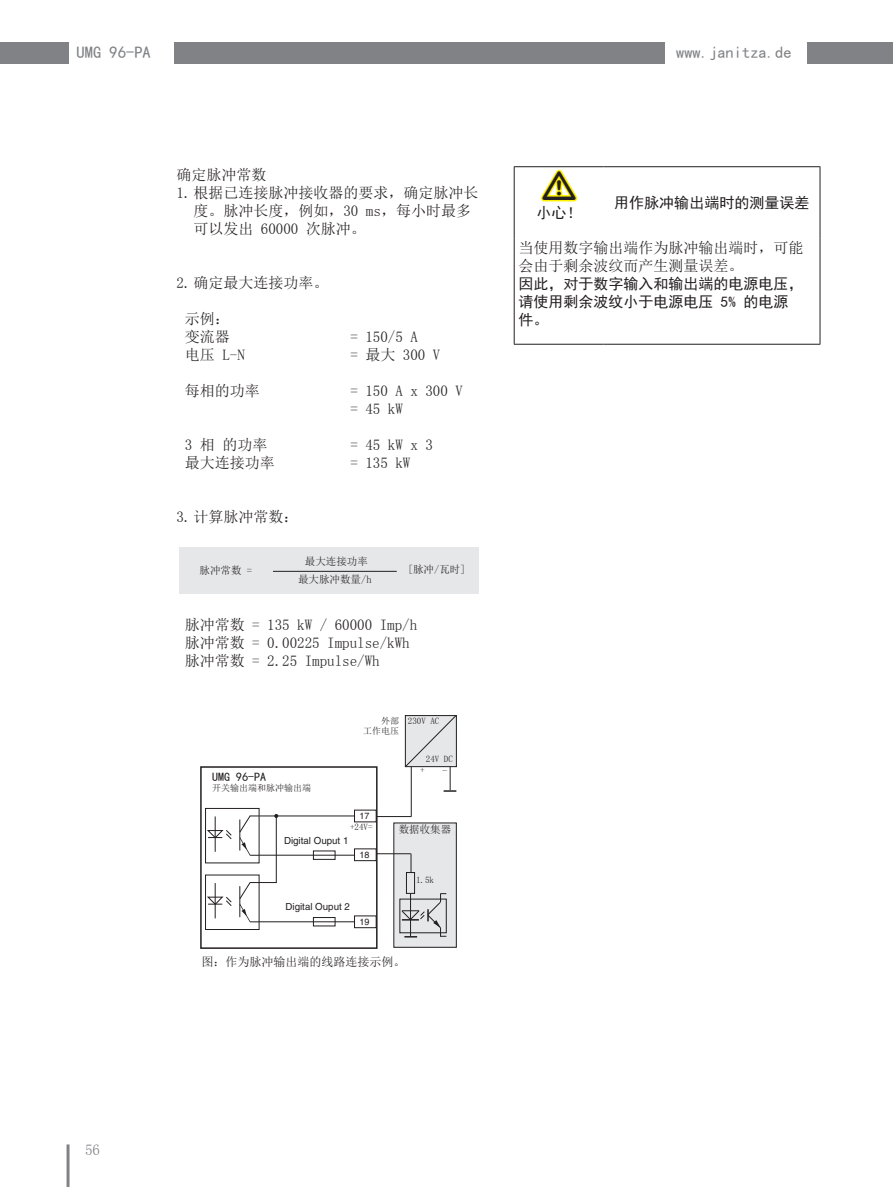
<style>
.page{position:relative;width:893px;height:1187px;background:#fff}
.page>*{position:absolute;margin:0;border:0;box-sizing:border-box;transform-origin:0 0}
.t1{font:16.5px "Sim Hei";color:#808285}
.Fliesstext_10pt_roma{font:15px "Sim Sun";color:#231f20}
._10_linksbündig{font:15px/18px "Sim Sun";color:#231f20}
._10_linksbündig-2{font:15px/18px "Sim Hei";color:#231f20}
.Warnhinweis_Gefahren{font:15px "Sim Hei";color:#231f20}
.Signalwort{font:15px "Sim Hei";color:#231f20}
.t2{font:15px "Sim Sun";color:#808285}
.Abbildungsunterschri{font:12px "Sim Sun";color:#231f20}
._8pt-Sub_Headline{font:12px "Sim Hei";color:#231f20}
._7_Bild-Texte_zentr{font:10.5px "Sim Sun";color:#231f20}
._7_Bild-Texte_rechts{font:10.5px "Sim Sun";color:#231f20}
.t3{font:9.75px "Helvetica";color:#231f20}
.Abbildungstext_6pt{font:9px "Sim Sun";color:#231f20}
._6_Bild-Texte-R{font:9px "Sim Sun";color:#231f20}
._6_Bild-Texte-L{font:9px "Sim Sun";color:#231f20}
.t4{font:9px "Helvetica";color:#231f20}
</style>
<div class="page">
<div style="left:0;top:43px;width:68px;height:21px;background:#808285"></div>
<hr style="left:67px;top:1144px;width:3px;height:42px;background:#808285">
<div style="left:174px;top:43px;width:490px;height:21px;background:#808285"></div>
<div style="left:808px;top:43px;width:85px;height:21px;background:#808285"></div>
<div style="left:179px;top:547px;width:300px;height:46px;background:#e6e7e9"></div>
<hr style="left:273px;top:571px;width:124px;height:1px;background:#231f20">
<div style="left:394px;top:822px;width:62px;height:125px;background:#e6e7e9"></div>
<div style="left:393px;top:822px;width:64px;height:125px;border:1px solid #231f20"></div>
<svg style="left:405px;top:715px;width:52px;height:76px"></svg>
<hr style="left:411px;top:766px;width:1px;height:50px;background:#231f20">
<hr style="left:377px;top:816px;width:34px;height:1px;background:#231f20">
<svg style="left:411px;top:853px;width:1px;height:19px"></svg>
<svg style="left:401px;top:893px;width:45px;height:44px"></svg>
<div style="left:406px;top:872px;width:9px;height:21px;border:1px solid #231f20"></div>
<hr style="left:377px;top:853px;width:34px;height:1px;background:#231f20">
<div style="left:200px;top:766px;width:178px;height:182px;border:2px solid #231f20"></div>
<div style="left:354px;top:809px;width:23px;height:13px;border:1px solid #231f20"></div>
<div style="left:354px;top:915px;width:23px;height:13px;border:1px solid #231f20"></div>
<div style="left:354px;top:848px;width:23px;height:13px;border:1px solid #231f20"></div>
<div style="left:205px;top:808px;width:54px;height:55px;border:1px solid #231f20"></div>
<hr style="left:215px;top:816px;width:1px;height:35px;background:#231f20">
<hr style="left:259px;top:854px;width:95px;height:1px;background:#231f20">
<hr style="left:259px;top:921px;width:95px;height:1px;background:#231f20">
<div style="left:205px;top:874px;width:54px;height:55px;border:1px solid #231f20"></div>
<hr style="left:215px;top:883px;width:1px;height:35px;background:#231f20">
<hr style="left:259px;top:815px;width:95px;height:1px;background:#231f20">
<hr style="left:276px;top:815px;width:1px;height:68px;background:#231f20">
<div style="left:313px;top:917px;width:22px;height:9px;border:1px solid #231f20"></div>
<svg style="left:207px;top:829px;width:25px;height:10px"></svg>
<svg style="left:207px;top:896px;width:25px;height:10px"></svg>
<svg style="left:239px;top:814px;width:20px;height:41px"></svg>
<hr style="left:239px;top:819px;width:1px;height:31px;background:#231f20">
<svg style="left:239px;top:881px;width:37px;height:41px"></svg>
<hr style="left:239px;top:886px;width:1px;height:31px;background:#231f20">
<svg style="left:515px;top:167px;width:305px;height:177px"></svg>
<hr style="left:514px;top:166px;width:90px;height:1px;background:#231f20">
<hr style="left:514px;top:167px;width:1px;height:71px;background:#231f20">
<hr style="left:604px;top:166px;width:216px;height:1px;background:#231f20">
<hr style="left:820px;top:167px;width:1px;height:71px;background:#231f20">
<hr style="left:514px;top:238px;width:1px;height:106px;background:#231f20">
<hr style="left:820px;top:238px;width:1px;height:106px;background:#231f20">
<hr style="left:514px;top:344px;width:90px;height:1px;background:#231f20">
<hr style="left:604px;top:344px;width:216px;height:1px;background:#231f20">
<svg style="left:539px;top:167px;width:40px;height:36px"></svg>
<p class="t1" style="left:77px;top:44px;width:76px">UMG 96-PA</p>
<p class="t1" style="left:676px;top:44px;width:117px">www.janitza.de</p>
<p class="t2" style="left:85px;top:1142px;width:16px">56</p>
<p class="Fliesstext_10pt_roma" style="left:176px;top:167px;width:91px">确定脉冲常数</p>
<p class="_10_linksbündig" style="left:193px;top:184px;width:286px;text-indent:-17px">1.根据已连接脉冲接收器的要求，确定脉冲长度。脉冲长度，例如，30 ms，每小时最多可以发出 60000 次脉冲。</p>
<p class="_10_linksbündig" style="left:176px;top:274px;width:154px">2.确定最大连接功率。</p>
<p class="Fliesstext_10pt_roma" style="left:185px;top:311px;width:46px">示例：</p>
<p class="Fliesstext_10pt_roma" style="left:185px;top:329px;width:46px">变流器</p>
<p class="Fliesstext_10pt_roma" style="left:350px;top:329px;width:69px">= 150/5 A</p>
<p class="Fliesstext_10pt_roma" style="left:185px;top:347px;width:61px">电压 L-N</p>
<p class="Fliesstext_10pt_roma" style="left:350px;top:347px;width:91px">= 最大 300 V</p>
<p class="Fliesstext_10pt_roma" style="left:185px;top:383px;width:76px">每相的功率</p>
<p class="Fliesstext_10pt_roma" style="left:350px;top:383px;width:114px">= 150 A x 300 V</p>
<p class="Fliesstext_10pt_roma" style="left:350px;top:401px;width:54px">= 45 kW</p>
<p class="Fliesstext_10pt_roma" style="left:185px;top:437px;width:84px">3 相 的功率</p>
<p class="Fliesstext_10pt_roma" style="left:350px;top:437px;width:84px">= 45 kW x 3</p>
<p class="Fliesstext_10pt_roma" style="left:185px;top:455px;width:91px">最大连接功率</p>
<p class="Fliesstext_10pt_roma" style="left:350px;top:455px;width:61px">= 135 kW</p>
<p class="_10_linksbündig" style="left:176px;top:508px;width:124px">3.计算脉冲常数：</p>
<p class="_7_Bild-Texte_zentr" style="left:200px;top:565px;width:54px">脉冲常数 =</p>
<p class="_7_Bild-Texte_zentr" style="left:305px;top:556px;width:64px">最大连接功率</p>
<p class="_7_Bild-Texte_zentr" style="left:298px;top:574px;width:75px">最大脉冲数量/h</p>
<p class="_7_Bild-Texte_zentr" style="left:408px;top:564px;width:59px">[脉冲/瓦时]</p>
<p class="Fliesstext_10pt_roma" style="left:185px;top:617px;width:234px">脉冲常数 = 135 kW / 60000 Imp/h</p>
<p class="Fliesstext_10pt_roma" style="left:185px;top:635px;width:227px">脉冲常数 = 0.00225 Impulse/kWh</p>
<p class="Fliesstext_10pt_roma" style="left:185px;top:653px;width:197px">脉冲常数 = 2.25 Impulse/Wh</p>
<p class="_8pt-Sub_Headline" style="left:212px;top:770px;width:55px">UMG 96-PA</p>
<p class="Abbildungstext_6pt" style="left:212px;top:783px;width:100px">开关输出端和脉冲输出端</p>
<p class="_6_Bild-Texte-R" style="left:381px;top:715px;width:19px">外部</p>
<p class="_6_Bild-Texte-R" style="left:363px;top:726px;width:37px">工作电压</p>
<p class="_6_Bild-Texte-L" style="left:408px;top:716px;width:33px">230V AC</p>
<p class="_6_Bild-Texte-R" style="left:426px;top:754px;width:28px">24V DC</p>
<p class="Abbildungstext_6pt" style="left:420px;top:765px;width:6px">+</p>
<p class="_7_Bild-Texte_rechts" style="left:442px;top:765px;width:7px">-</p>
<p class="t4" style="left:359px;top:810px;width:12px">17</p>
<p class="t4" style="left:359px;top:849px;width:12px">18</p>
<p class="Abbildungstext_6pt" style="left:350px;top:822px;width:24px">+24V=</p>
<p class="t3" style="left:284px;top:835px;width:66px">Digital Ouput 1</p>
<p class="t3" style="left:285px;top:901px;width:66px">Digital Ouput 2</p>
<p class="t4" style="left:359px;top:916px;width:12px">19</p>
<p class="_7_Bild-Texte_zentr" style="left:399px;top:824px;width:54px">数据收集器</p>
<p class="_6_Bild-Texte-L" style="left:416px;top:875px;width:19px">1.5k</p>
<p class="Abbildungsunterschri" style="left:202px;top:955px;width:205px">图：作为脉冲输出端的线路连接示例。</p>
<p class="Warnhinweis_Gefahren" style="left:614px;top:195px;width:197px">用作脉冲输出端时的测量误差</p>
<p class="_10_linksbündig" style="left:518px;top:239px;width:286px">当使用数字输出端作为脉冲输出端时，可能会由于剩余波纹而产生测量误差。</p>
<p class="_10_linksbündig-2" style="left:518px;top:275px;width:286px">因此，对于数字输入和输出端的电源电压，请使用剩余波纹小于电源电压 5% 的电源件。</p>
<p class="Signalwort" style="left:537px;top:205px;width:46px">小心！</p>
</div>
